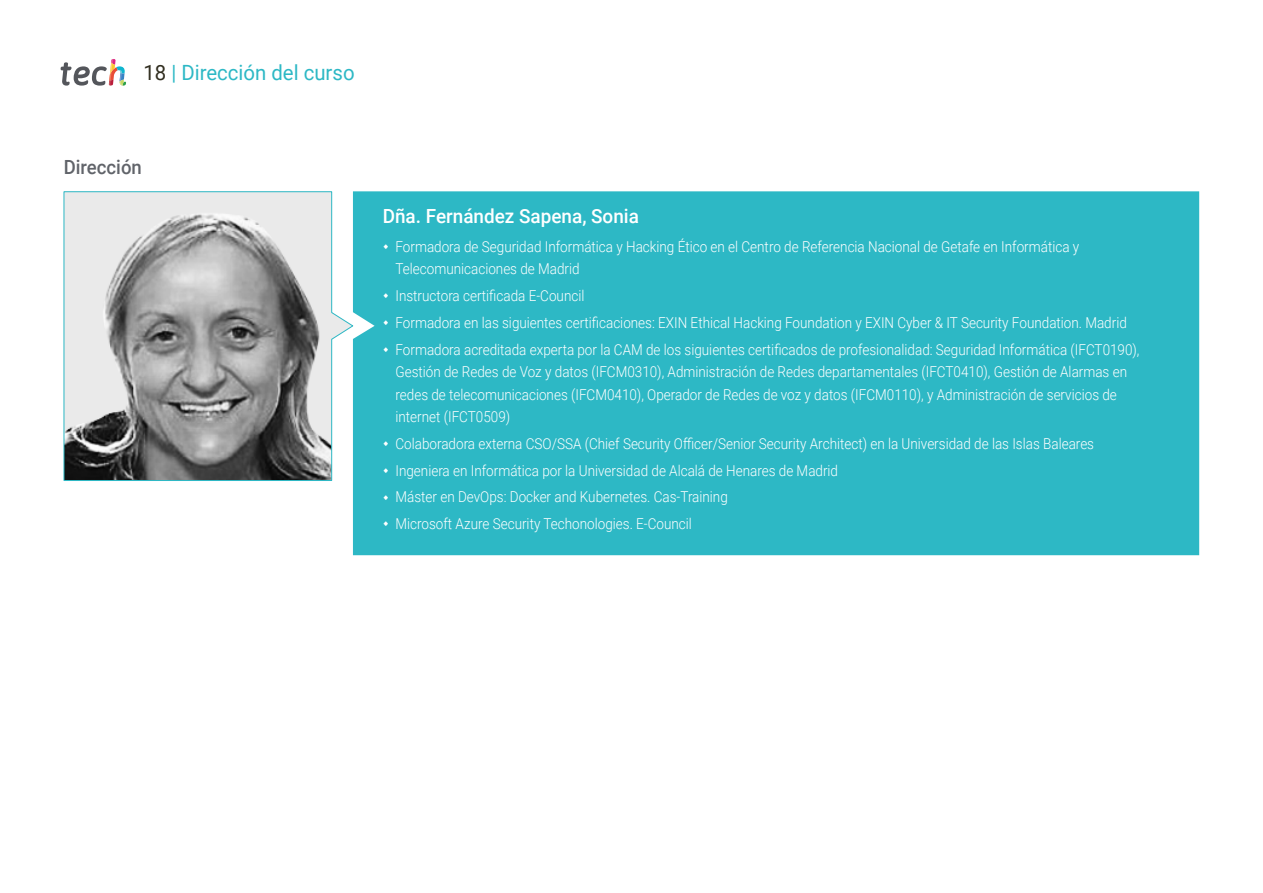
<style>
.page{position:relative;width:1263px;height:893px;background:#fff}
.page>*{position:absolute;margin:0;border:0;box-sizing:border-box;transform-origin:0 0}
.t1{font:21px "Roboto";color:#2db8c5}
.t2{font:500 19.5px "Roboto";color:#fff}
.t3{font:500 19.5px "Roboto";color:#61646a;scale:.95 1}
.t4{font:300 15px/26.7px "Roboto";color:#fff;scale:.9 1}
.s1{color:#312e20}
</style>
<div class="page">
<svg style="left:61px;top:59px;width:65px;height:27px"></svg>
<svg style="left:64px;top:191px;width:289px;height:290px;background:#a9abab"></svg>
<div style="left:353px;top:191px;width:846px;height:364px;background:#2db8c5"></div>
<svg style="left:384px;top:244px;width:4px;height:5px"></svg>
<svg style="left:384px;top:293px;width:4px;height:5px"></svg>
<svg style="left:384px;top:320px;width:4px;height:5px"></svg>
<svg style="left:384px;top:347px;width:4px;height:5px"></svg>
<svg style="left:384px;top:441px;width:4px;height:5px"></svg>
<svg style="left:384px;top:468px;width:4px;height:5px"></svg>
<svg style="left:384px;top:495px;width:4px;height:5px"></svg>
<svg style="left:384px;top:521px;width:4px;height:5px"></svg>
<h1 class="t1" style="left:144px;top:57px;width:213px"><span class="s1">18</span> | Dirección del curso</h1>
<h2 class="t3" style="left:64px;top:153px;width:84px">Dirección</h2>
<h2 class="t2" style="left:383px;top:202px;width:258px">Dña. Fernández Sapena, Sonia</h2>
<p class="t4" style="left:395px;top:235px;width:761px;line-height:22.5px">Formadora de Seguridad Informática y Hacking Ético en el Centro de Referencia Nacional de Getafe en Informática y<br>Telecomunicaciones de Madrid</p>
<p class="t4" style="left:395px;top:282px;width:828px">Instructora certificada E-Council<br>Formadora en las siguientes certificaciones: EXIN Ethical Hacking Foundation y EXIN Cyber &amp; IT Security Foundation. Madrid<br>Formadora acreditada experta por la CAM de los siguientes certificados de profesionalidad: Seguridad Informática (IFCT0190),</p>
<p class="t4" style="left:395px;top:360px;width:814px;line-height:22.5px">Gestión de Redes de Voz y datos (IFCM0310), Administración de Redes departamentales (IFCT0410), Gestión de Alarmas en redes de telecomunicaciones (IFCM0410), Operador de Redes de voz y datos (IFCM0110), y Administración de servicios de internet (IFCT0509)</p>
<p class="t4" style="left:395px;top:429px;width:778px">Colaboradora externa CSO/SSA (Chief Security Officer/Senior Security Architect) en la Universidad de las Islas Baleares Ingeniera en Informática por la Universidad de Alcalá de Henares de Madrid<br>Máster en DevOps: Docker and Kubernetes. Cas-Training<br>Microsoft Azure Security Techonologies. E-Council</p>
</div>
